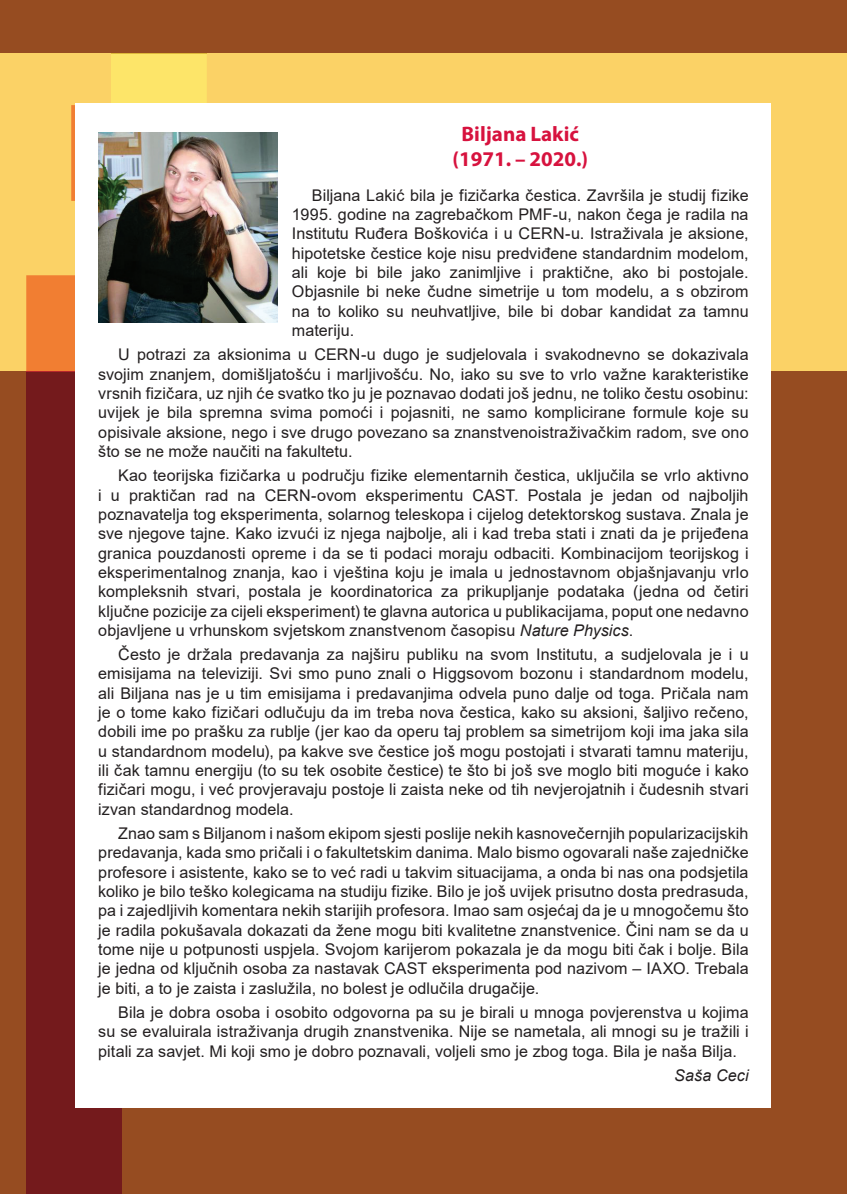
<style>
.page{position:relative;width:847px;height:1194px;background:#fff}
.page>*{position:absolute;margin:0;border:0;box-sizing:border-box;transform-origin:0 0}
.t1{font:700 21px/25.2px "Myriad Pro";color:#d7123e;text-align:center}
.t2{font:16.1px/19.2px "Arial";letter-spacing:.005em;color:#231f20;text-align:justify}
.t3{font:italic 16.1px "Arial";letter-spacing:.01em;color:#231f20}
.s1{font-style:italic}
</style>
<div class="page">
<div style="left:0;top:0;width:846px;height:1193px;background:#964c21"></div>
<div style="left:0;top:54px;width:846px;height:317px;background:#fbd266"></div>
<div style="left:26px;top:371px;width:96px;height:822px;background:#741a1c"></div>
<svg style="left:26px;top:54px;width:181px;height:317px"></svg>
<div style="left:76px;top:103px;width:694px;height:1004px;background:#fff"></div>
<img style="left:98px;top:132px;width:179px;height:190px">
<h1 class="t1" style="left:452px;top:123px;width:137px">Biljana Lakić (1971. – 2020.)</h1>
<p class="t2" style="left:292px;top:185px;width:458px;text-indent:20px">Biljana Lakić bila je fizičarka čestica. Završila je studij fizike 1995. godine na zagrebačkom PMF-u, nakon čega je radila na Institutu Ruđera Boškovića i u CERN-u. Istraživala je aksione, hipotetske čestice koje nisu predviđene standardnim modelom, ali koje bi bile jako zanimljive i praktične, ako bi postojale.<br>Objasnile bi neke čudne simetrije u tom modelu, a s obzirom na to koliko su neuhvatljive, bile bi dobar kandidat za tamnu materiju.</p>
<p class="t2" style="left:98px;top:345px;width:651px;text-indent:20px">U potrazi za aksionima u CERN-u dugo je sudjelovala i svakodnevno se dokazivala svojim znanjem, domišljatošću i marljivošću. No, iako su sve to vrlo važne karakteristike vrsnih fizičara, uz njih će svatko tko ju je poznavao dodati još jednu, ne toliko čestu osobinu: uvijek je bila spremna svima pomoći i pojasniti, ne samo komplicirane formule koje su opisivale aksione, nego i sve drugo povezano sa znanstvenoistraživačkim radom, sve ono što se ne može naučiti na fakultetu.</p>
<p class="t2" style="left:98px;top:466px;width:651px;text-indent:20px">Kao teorijska fizičarka u području fizike elementarnih čestica, uključila se vrlo aktivno i u praktičan rad na CERN-ovom eksperimentu CAST. Postala je jedan od najboljih poznavatelja tog eksperimenta, solarnog teleskopa i cijelog detektorskog sustava. Znala je sve njegove tajne. Kako izvući iz njega najbolje, ali i kad treba stati i znati da je prijeđena granica pouzdanosti opreme i da se ti podaci moraju odbaciti. Kombinacijom teorijskog i eksperimentalnog znanja, kao i vještina koju je imala u jednostavnom objašnjavanju vrlo kompleksnih stvari, postala je koordinatorica za prikupljanje podataka (jedna od četiri ključne pozicije za cijeli eksperiment) te glavna autorica u publikacijama, poput one nedavno objavljene u vrhunskom svjetskom znanstvenom časopisu <span class="s1">Nature Physics</span>.</p>
<p class="t2" style="left:98px;top:645px;width:651px;text-indent:20px">Često je držala predavanja za najširu publiku na svom Institutu, a sudjelovala je i u emisijama na televiziji. Svi smo puno znali o Higgsovom bozonu i standardnom modelu, ali Biljana nas je u tim emisijama i predavanjima odvela puno dalje od toga. Pričala nam je o tome kako fizičari odlučuju da im treba nova čestica, kako su aksioni, šaljivo rečeno, dobili ime po prašku za rublje (jer kao da operu taj problem sa simetrijom koji ima jaka sila u standardnom modelu), pa kakve sve čestice još mogu postojati i stvarati tamnu materiju, ili čak tamnu energiju (to su tek osobite čestice) te što bi još sve moglo biti moguće i kako fizičari mogu, i već provjeravaju postoje li zaista neke od tih nevjerojatnih i čudesnih stvari izvan standardnog modela.</p>
<p class="t2" style="left:98px;top:823px;width:651px;text-indent:20px">Znao sam s Biljanom i našom ekipom sjesti poslije nekih kasnovečernjih popularizacijskih predavanja, kada smo pričali i o fakultetskim danima. Malo bismo ogovarali naše zajedničke profesore i asistente, kako se to već radi u takvim situacijama, a onda bi nas ona podsjetila koliko je bilo teško kolegicama na studiju fizike. Bilo je još uvijek prisutno dosta predrasuda, pa i zajedljivih komentara nekih starijih profesora. Imao sam osjećaj da je u mnogočemu što je radila pokušavala dokazati da žene mogu biti kvalitetne znanstvenice. Čini nam se da u tome nije u potpunosti uspjela. Svojom karijerom pokazala je da mogu biti čak i bolje. Bila je jedna od ključnih osoba za nastavak CAST eksperimenta pod nazivom – IAXO. Trebala je biti, a to je zaista i zaslužila, no bolest je odlučila drugačije.</p>
<p class="t2" style="left:98px;top:1002px;width:651px;text-indent:20px">Bila je dobra osoba i osobito odgovorna pa su je birali u mnoga povjerenstva u kojima su se evaluirala istraživanja drugih znanstvenika. Nije se nametala, ali mnogi su je tražili i pitali za savjet. Mi koji smo je dobro poznavali, voljeli smo je zbog toga. Bila je naša Bilja.</p>
<p class="t3" style="left:674px;top:1066px;width:76px">Saša Ceci</p>
</div>
